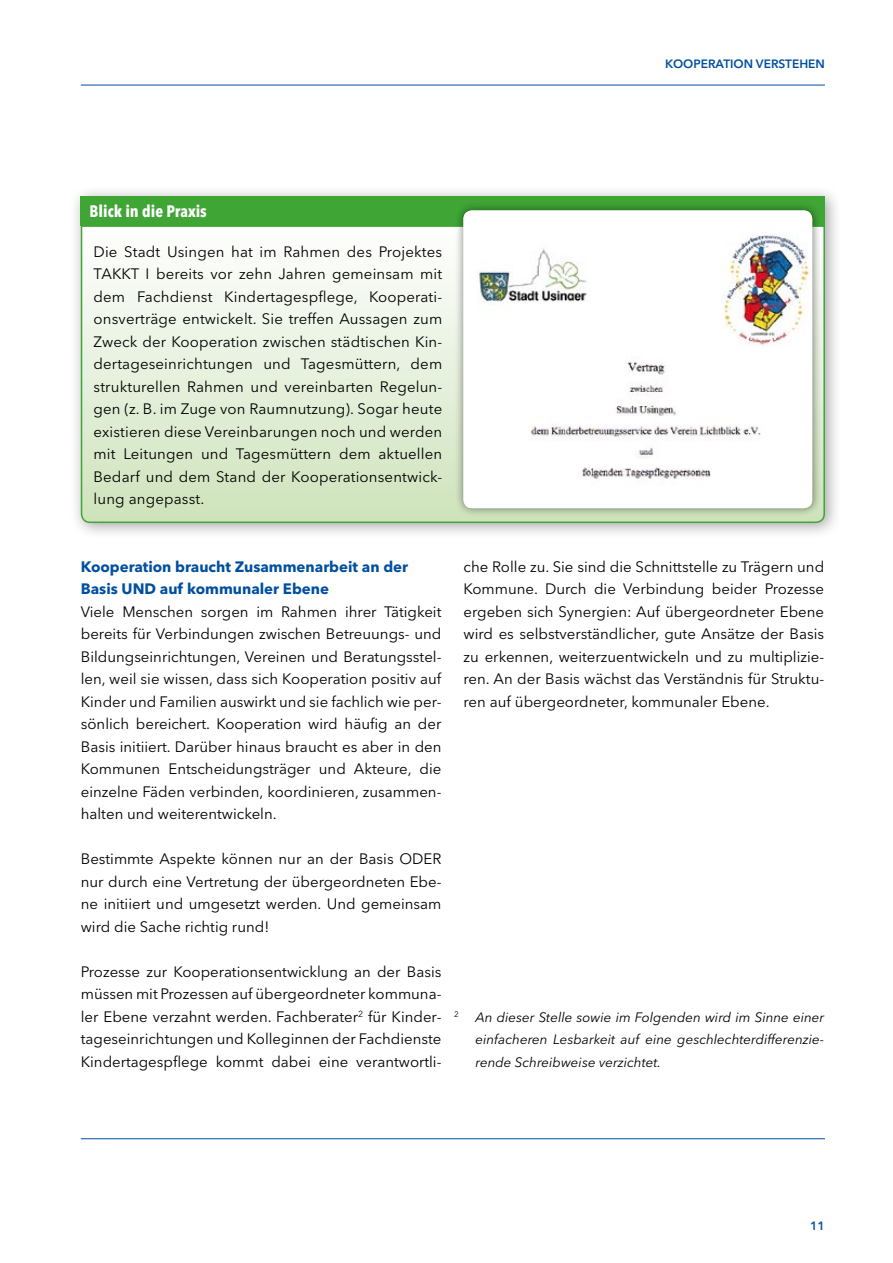
<style>
.page{position:relative;width:893px;height:1263px;background:#fff}
.page>*{position:absolute;margin:0;border:0;box-sizing:border-box;transform-origin:0 0}
.t1{font:700 condensed 16.5px "Avenir Next LT Pro";color:#fff}
.t2{font:15px/22.5px "Avenir Next LT Pro";color:#000;text-align:justify}
.t3{font:700 15px/22.5px "Avenir Next LT Pro";color:#004f9f}
.t4{font:italic 13.5px/22.5px "Avenir Next LT Pro";color:#000;text-align:justify}
.t5{font:600 12px "Avenir Next LT Pro";color:#004f9f}
</style>
<div class="page">
<div style="left:70px;top:184px;width:772px;height:356px;background:#000;opacity:.35"></div>
<div style="left:81px;top:196px;width:744px;height:29px;background:#3fa535"></div>
<svg style="left:80px;top:225px;width:746px;height:299px"></svg>
<div style="left:454px;top:201px;width:367px;height:316px;background:#000;opacity:.5"></div>
<img style="left:463px;top:210px;width:349px;height:298px">
<hr style="left:81px;top:1138px;width:744px;height:1px;background:#004f9f">
<hr style="left:81px;top:85px;width:744px;height:1px;background:#004f9f">
<p class="t5" style="left:665px;top:57px;width:161px">KOOPERATION VERSTEHEN</p>
<p class="t1" style="left:90px;top:201px;width:119px">Blick in die Praxis</p>
<p class="t2" style="left:94px;top:240px;width:350px">Die Stadt Usingen hat im Rahmen des Projektes TAKKT I bereits vor zehn Jahren gemeinsam mit dem Fachdienst Kindertagespflege, Kooperati&shy;onsverträge entwickelt. Sie treffen Aussagen zum Zweck der Kooperation zwischen städtischen Kin&shy;dertageseinrichtungen und Tagesmüttern, dem strukturellen Rahmen und vereinbarten Regelun&shy;gen (z. B. im Zuge von Raumnutzung). Sogar heute existieren diese Vereinbarungen noch und werden mit Leitungen und Tagesmüttern dem aktuellen Bedarf und dem Stand der Kooperationsentwick&shy;lung angepasst.</p>
<p class="t3" style="left:81px;top:555px;width:329px">Kooperation braucht Zusammenarbeit an der<br>Basis UND auf kommunaler Ebene</p>
<p class="t2" style="left:81px;top:600px;width:362px">Viele Menschen sorgen im Rahmen ihrer Tätigkeit bereits für Verbindungen zwischen Betreuungs- und Bildungseinrichtungen, Vereinen und Beratungsstel&shy;len, weil sie wissen, dass sich Kooperation positiv auf Kinder und Familien auswirkt und sie fachlich wie per&shy;sönlich bereichert. Kooperation wird häufig an der Basis initiiert. Darüber hinaus braucht es aber in den Kommunen Entscheidungsträger und Akteure, die einzelne Fäden verbinden, koordinieren, zusammen&shy;halten und weiterentwickeln.</p>
<p class="t2" style="left:81px;top:847px;width:362px">Bestimmte Aspekte können nur an der Basis ODER nur durch eine Vertretung der übergeordneten Ebe&shy;ne initiiert und umgesetzt werden. Und gemeinsam wird die Sache richtig rund!</p>
<p class="t2" style="left:81px;top:960px;width:362px">Prozesse zur Kooperationsentwicklung an der Basis müssen mit Prozessen auf übergeordneter kommuna&shy;ler Ebene verzahnt werden. Fachberater<sup>2</sup> für Kinder&shy;tageseinrichtungen und Kolleginnen der Fachdienste Kindertagespflege kommt dabei eine verantwortli-</p>
<p class="t2" style="left:463px;top:555px;width:362px">che Rolle zu. Sie sind die Schnittstelle zu Trägern und Kommune. Durch die Verbindung beider Prozesse ergeben sich Synergien: Auf übergeordneter Ebene wird es selbstverständlicher, gute Ansätze der Basis zu erkennen, weiterzuentwickeln und zu multiplizie&shy;ren. An der Basis wächst das Verständnis für Struktu&shy;ren auf übergeordneter, kommunaler Ebene.</p>
<p class="t4" style="left:475px;top:1006px;width:350px;text-indent:-21px"><sup>2</sup> An dieser Stelle sowie im Folgenden wird im Sinne einer einfacheren Lesbarkeit auf eine geschlechterdifferenzie&shy;rende Schreibweise verzichtet.</p>
<p class="t5" style="left:810px;top:1218px;width:16px">11</p>
</div>
